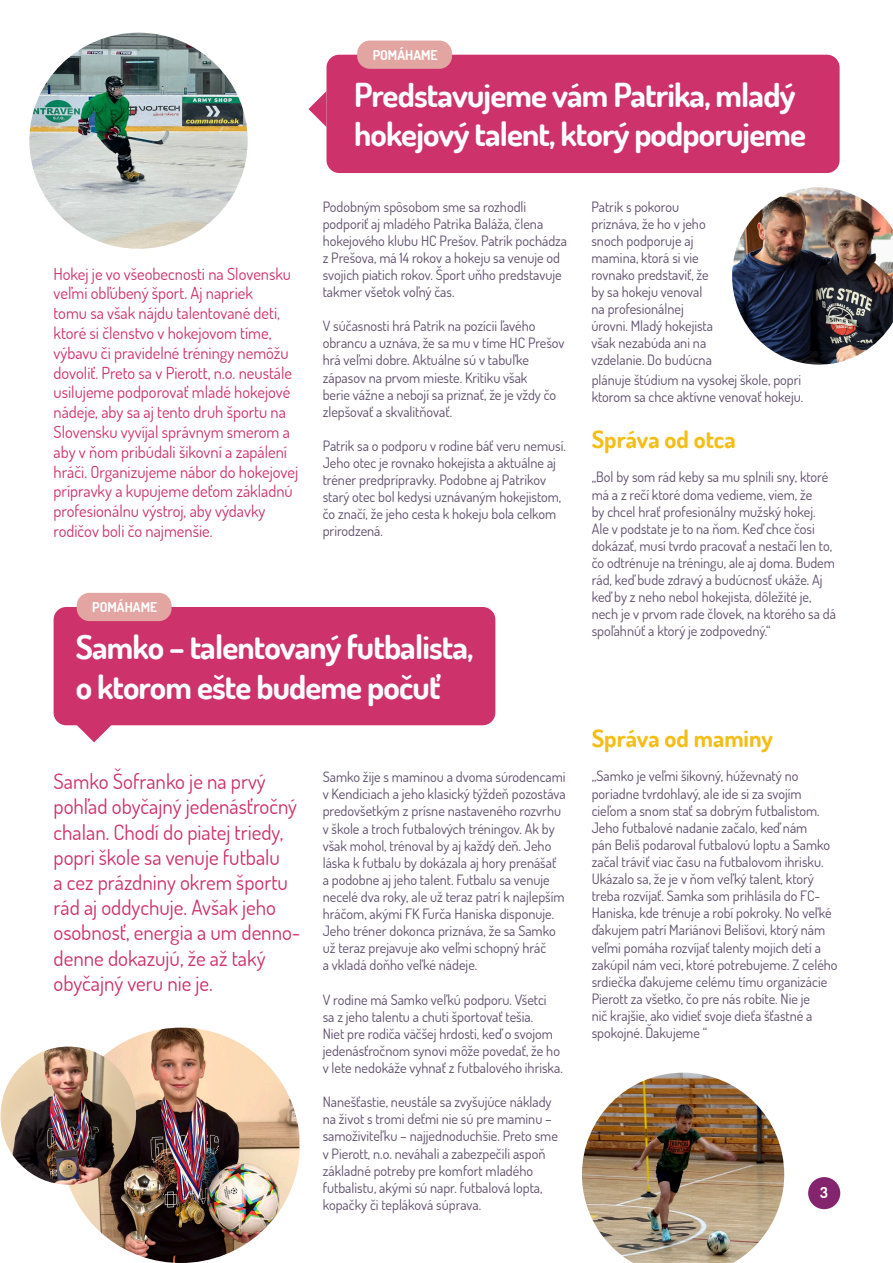
<style>
.page{position:relative;width:893px;height:1263px;background:#fff}
.page>*{position:absolute;margin:0;border:0;box-sizing:border-box;transform-origin:0 0}
.t1{font:700 33px/39.6px "Dosis";letter-spacing:-.025em;color:#fff}
.t2{font:700 24px "Dosis";color:#f5bd17}
.t3{font:21px/25.2px "Dosis";color:#cd326b}
.t4{font:16.5px/19.8px "Dosis";color:#cd326b}
.t5{font:700 15px "Dosis";color:#fff}
.t6{font:14.25px/17.1px "Dosis";color:#5d4d6a}
.t7{font:700 13.5px "Dosis";color:#fff}
</style>
<div class="page">
<div style="left:808px;top:1177px;width:32px;height:32px;background:#84246e;border-radius:50%"></div>
<img style="left:582px;top:1073px;width:202px;height:190px">
<img style="left:66px;top:1028px;width:233px;height:235px">
<svg style="left:308px;top:91px;width:18px;height:36px"></svg>
<div style="left:326px;top:55px;width:514px;height:118px;background:#cd326b;border-radius:13px"></div>
<div style="left:357px;top:41px;width:95px;height:28px;background:#e3a5a2;border-radius:13px"></div>
<svg style="left:76px;top:725px;width:36px;height:17px"></svg>
<div style="left:54px;top:607px;width:441px;height:118px;background:#cd326b;border-radius:13px"></div>
<div style="left:77px;top:593px;width:95px;height:28px;background:#e3a5a2;border-radius:13px"></div>
<img style="left:732px;top:187px;width:161px;height:178px">
<img style="left:29px;top:33px;width:219px;height:216px">
<img style="left:1px;top:1046px;width:135px;height:138px">
<p class="t7" style="left:373px;top:46px;width:66px">POMÁHAME</p>
<p class="t1" style="left:354px;top:74px;width:443px">Predstavujeme vám Patrika, mladý</p>
<p class="t1" style="left:354px;top:114px;width:454px">hokejový talent, ktorý podporujeme</p>
<p class="t4" style="left:54px;top:263px;width:246px">Hokej je vo všeobecnosti na Slovensku veľmi obľúbený šport. Aj napriek<br>tomu sa však nájdu talentované deti, ktoré si členstvo v hokejovom tíme, výbavu či pravidelné tréningy nemôžu dovoliť. Preto sa v Pierott, n.o. neustále usilujeme podporovať mladé hokejové nádeje, aby sa aj tento druh športu na Slovensku vyvíjal správnym smerom a aby v ňom pribúdali šikovní a zapálení hráči. Organizujeme nábor do hokejovej prípravky a kupujeme deťom základnú profesionálnu výstroj, aby výdavky rodičov boli čo najmenšie.</p>
<p class="t7" style="left:92px;top:598px;width:66px">POMÁHAME</p>
<p class="t6" style="left:323px;top:197px;width:246px">Podobným spôsobom sme sa rozhodli podporiť aj mladého Patrika Baláža, člena hokejového klubu HC Prešov. Patrik pochádza z Prešova, má 14 rokov a hokeju sa venuje od svojich piatich rokov. Šport uňho predstavuje takmer všetok voľný čas.</p>
<p class="t6" style="left:323px;top:317px;width:243px">V súčasnosti hrá Patrik na pozícii ľavého obrancu a uznáva, že sa mu v tíme HC Prešov hrá veľmi dobre. Aktuálne sú v tabuľke zápasov na prvom mieste. Kritiku však<br>berie vážne a nebojí sa priznať, že je vždy čo zlepšovať a skvalitňovať.</p>
<p class="t6" style="left:323px;top:437px;width:245px">Patrik sa o podporu v rodine báť veru nemusí.<br>Jeho otec je rovnako hokejista a aktuálne aj tréner predprípravky. Podobne aj Patrikov starý otec bol kedysi uznávaným hokejistom, čo značí, že jeho cesta k hokeju bola celkom prirodzená.</p>
<p class="t1" style="left:76px;top:626px;width:399px">Samko – talentovaný futbalista, o ktorom ešte budeme počuť</p>
<p class="t3" style="left:54px;top:768px;width:245px">Samko Šofranko je na prvý pohľad obyčajný jedenásťročný chalan. Chodí do piatej triedy,</p>
<p class="t3" style="left:54px;top:844px;width:249px">popri škole sa venuje futbalu<br>a cez prázdniny okrem športu rád aj oddychuje. Avšak jeho osobnosť, energia a um denno&shy;denne dokazujú, že až taký obyčajný veru nie je.</p>
<p class="t6" style="left:323px;top:768px;width:244px;text-align:justify">Samko žije s maminou a dvoma súrodencami v Kendiciach a jeho klasický týždeň pozostáva predovšetkým z prísne nastaveného rozvrhu</p>
<p class="t6" style="left:323px;top:819px;width:233px">v škole a troch futbalových tréningov. Ak by</p>
<p class="t6" style="left:323px;top:836px;width:235px">však mohol, trénoval by aj každý deň. Jeho láska k futbalu by dokázala aj hory prenášať</p>
<p class="t6" style="left:323px;top:871px;width:243px">a podobne aj jeho talent. Futbalu sa venuje necelé dva roky, ale už teraz patrí k najlepším</p>
<p class="t6" style="left:323px;top:905px;width:234px;text-align:justify">hráčom, akými FK Furča Haniska disponuje.<br>Jeho tréner dokonca priznáva, že sa Samko už teraz prejavuje ako veľmi schopný hráč</p>
<p class="t6" style="left:323px;top:956px;width:156px">a vkladá doňho veľké nádeje.</p>
<p class="t6" style="left:323px;top:990px;width:239px">V rodine má Samko veľkú podporu. Všetci sa z jeho talentu a chuti športovať tešia.<br>Niet pre rodiča väčšej hrdosti, keď o svojom jedenásťročnom synovi môže povedať, že ho</p>
<p class="t6" style="left:323px;top:1059px;width:242px">v lete nedokáže vyhnať z futbalového ihriska.</p>
<p class="t6" style="left:323px;top:1093px;width:237px">Nanešťastie, neustále sa zvyšujúce náklady na život s tromi deťmi nie sú pre maminu – samoživiteľku – najjednoduchšie. Preto sme v Pierott, n.o. neváhali a zabezpečili aspoň základné potreby pre komfort mladého futbalistu, akými sú napr. futbalová lopta, kopačky či tepláková súprava.</p>
<p class="t6" style="left:591px;top:197px;width:123px">Patrik s pokorou priznáva, že ho v jeho snoch podporuje aj mamina, ktorá si vie rovnako predstaviť, že by sa hokeju venoval na profesionálnej úrovni. Mladý hokejista však nezabúda ani na vzdelanie. Do budúcna</p>
<p class="t6" style="left:592px;top:371px;width:213px">plánuje štúdium na vysokej škole, popri ktorom sa chce aktívne venovať hokeju.</p>
<p class="t2" style="left:592px;top:424px;width:145px">Správa od otca</p>
<p class="t6" style="left:592px;top:468px;width:246px">„Bol by som rád keby sa mu splnili sny, ktoré má a z rečí ktoré doma vedieme, viem, že<br>by chcel hrať profesionálny mužský hokej.<br>Ale v podstate je to na ňom. Keď chce čosi dokázať, musí tvrdo pracovať a nestačí len to, čo odtrénuje na tréningu, ale aj doma. Budem rád, keď bude zdravý a budúcnosť ukáže. Aj keď by z neho nebol hokejista, dôležité je, nech je v prvom rade človek, na ktorého sa dá spoľahnúť a ktorý je zodpovedný.“</p>
<p class="t2" style="left:592px;top:723px;width:183px">Správa od maminy</p>
<p class="t6" style="left:592px;top:767px;width:247px">,,Samko je veľmi šikovný, húževnatý no poriadne tvrdohlavý, ale ide si za svojím cieľom a snom stať sa dobrým futbalistom.<br>Jeho futbalové nadanie začalo, keď nám<br>pán Beliš podaroval futbalovú loptu a Samko začal tráviť viac času na futbalovom ihrisku.<br>Ukázalo sa, že je v ňom veľký talent, ktorý treba rozvíjať. Samka som prihlásila do FC-Haniska, kde trénuje a robí pokroky. No veľké ďakujem patrí Mariánovi Belišovi, ktorý nám veľmi pomáha rozvíjať talenty mojich detí a zakúpil nám veci, ktoré potrebujeme. Z celého srdiečka ďakujeme celému tímu organizácie Pierott za všetko, čo pre nás robíte. Nie je<br>nič krajšie, ako vidieť svoje dieťa šťastné a spokojné. Ďakujeme “</p>
<p class="t5" style="left:820px;top:1183px;width:9px">3</p>
</div>
